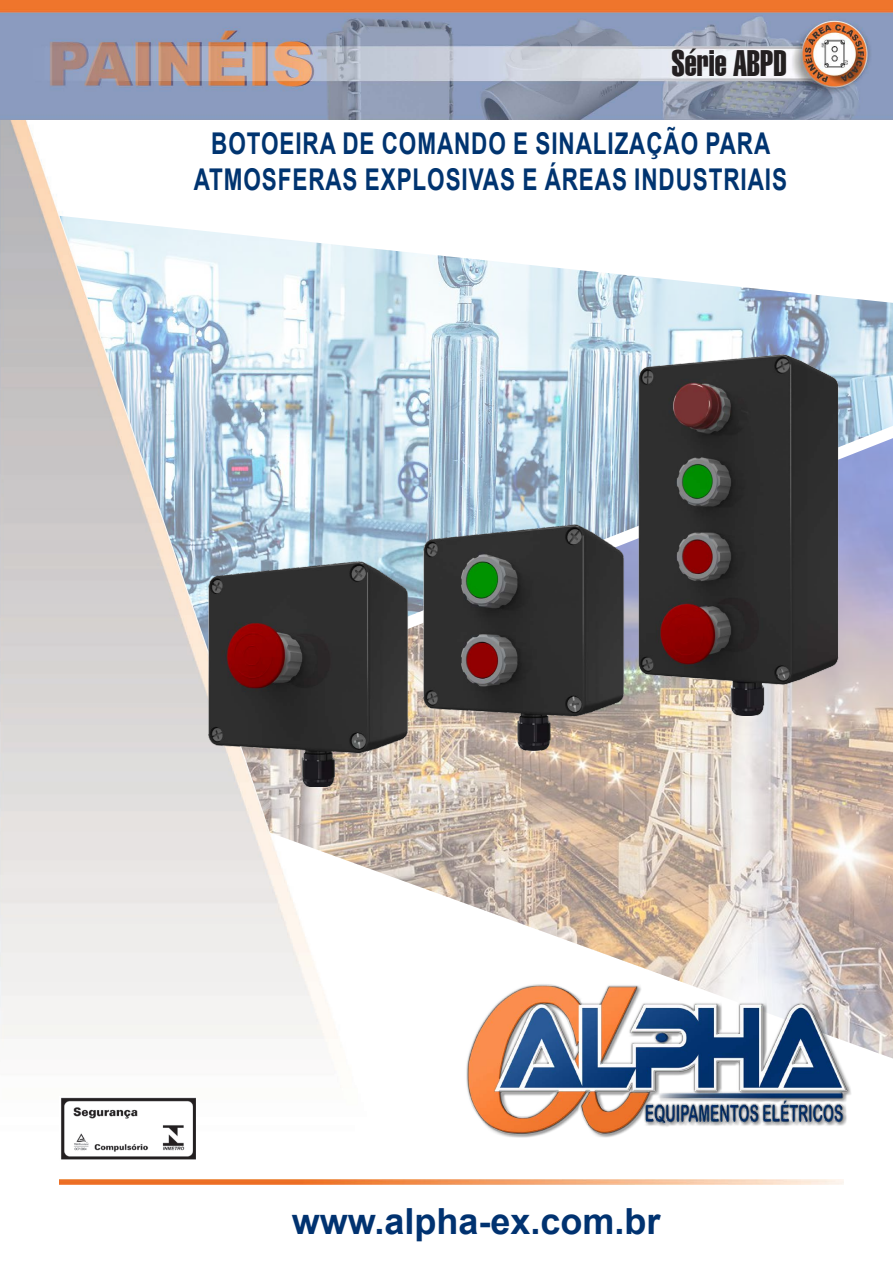
<style>
.page{position:relative;width:893px;height:1263px;background:#fff}
.page>*{position:absolute;margin:0;border:0;box-sizing:border-box;transform-origin:0 0}
.FolioGravataImpar{font:700 36px "Arial";color:#003270}
.t1{font:36px "Helvetica LT Extra Compressed";color:#231f20}
.t2{font:700 30px/36px "Arial";letter-spacing:.04em;color:#003470;text-align:center;scale:.75 1}
</style>
<div class="page">
<img style="left:0;top:119px;width:370px;height:924px">
<img style="left:226px;top:690px;width:667px;height:369px">
<img style="left:0;top:0;width:893px;height:119px">
<img style="left:60px;top:1180px;width:399px;height:4px">
<img style="left:459px;top:914px;width:396px;height:271px">
<img style="left:61px;top:1097px;width:135px;height:63px">
<img style="left:60px;top:216px;width:833px;height:474px">
<img style="left:207px;top:560px;width:202px;height:226px">
<img style="left:423px;top:524px;width:201px;height:226px">
<img style="left:638px;top:354px;width:201px;height:361px">
<p class="t1" style="left:671px;top:41px;width:117px">Série ABPD</p>
<p class="t2" style="left:194px;top:126px;width:793px">BOTOEIRA DE COMANDO E SINALIZAÇÃO PARA<br>ATMOSFERAS EXPLOSIVAS E ÁREAS INDUSTRIAIS</p>
<p class="FolioGravataImpar" style="left:292px;top:1196px;width:370px">www.alpha-ex.com.br</p>
</div>
